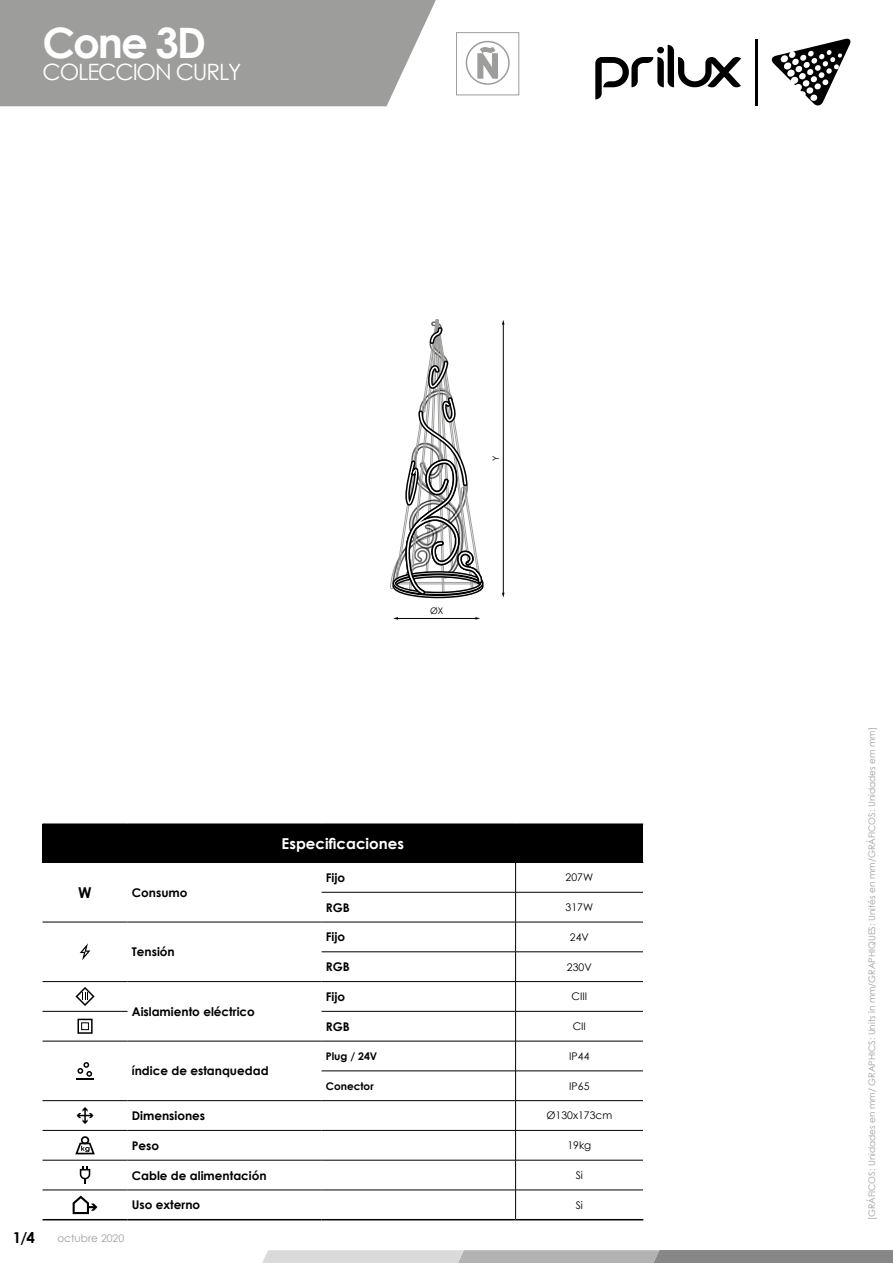
<style>
.page{position:relative;width:893px;height:1263px;background:#fff}
.page>*{position:absolute;margin:0;border:0;box-sizing:border-box;transform-origin:0 0}
.t1{font:700 42px "Century Gothic";letter-spacing:-.05em;color:#fff}
.t2{font:22.5px "Century Gothic";letter-spacing:-.05em;color:#fff}
.t3{font:700 15px "Century Gothic";color:#fff}
.t4{font:700 15px "Century Gothic";color:#000}
.t5{font:700 12px "Century Gothic";color:#000}
.t6{font:10.5px "Century Gothic";color:#000}
.t7{font:700 10.5px "Century Gothic";color:#000}
.t8{font:10.5px "Century Gothic";color:#9d9d9c}
.t9{font:9px "Century Gothic";color:#9d9d9c}
.t10{font:9px "Century Gothic";color:#000}
</style>
<div class="page">
<div style="left:0;top:0;width:436px;height:106px;background:#9d9d9c"></div>
<svg style="left:595px;top:45px;width:146px;height:54px"></svg>
<hr style="left:755px;top:39px;width:2px;height:67px;background:#000">
<svg style="left:771px;top:39px;width:80px;height:67px"></svg>
<svg style="left:262px;top:1250px;width:631px;height:13px;background:#afafaf"></svg>
<div style="left:456px;top:32px;width:63px;height:63px;border:1px solid #9d9d9c"></div>
<div style="left:466px;top:41px;width:44px;height:44px;border:2px solid #9d9d9c;border-radius:50%"></div>
<svg style="left:477px;top:46px;width:22px;height:33px"></svg>
<hr style="left:397px;top:618px;width:79px;height:1px;background:#000">
<hr style="left:503px;top:324px;width:1px;height:270px;background:#000">
<svg style="left:390px;top:319px;width:94px;height:280px"></svg>
<div style="left:43px;top:824px;width:600px;height:38px;background:#000"></div>
<hr style="left:516px;top:951px;width:127px;height:1px;background:#000">
<hr style="left:516px;top:981px;width:127px;height:1px;background:#000">
<hr style="left:516px;top:1011px;width:127px;height:1px;background:#000">
<hr style="left:516px;top:1041px;width:127px;height:1px;background:#000">
<hr style="left:322px;top:1070px;width:194px;height:1px;background:#000">
<hr style="left:516px;top:1070px;width:127px;height:1px;background:#000">
<hr style="left:322px;top:1100px;width:194px;height:1px;background:#000">
<hr style="left:516px;top:1100px;width:127px;height:1px;background:#000">
<hr style="left:516px;top:1130px;width:127px;height:1px;background:#000">
<hr style="left:43px;top:1219px;width:85px;height:1px;background:#000">
<hr style="left:128px;top:1219px;width:194px;height:1px;background:#000">
<hr style="left:322px;top:1219px;width:194px;height:1px;background:#000">
<hr style="left:516px;top:1219px;width:127px;height:1px;background:#000">
<hr style="left:43px;top:1100px;width:85px;height:1px;background:#000">
<hr style="left:128px;top:1100px;width:194px;height:1px;background:#000">
<hr style="left:43px;top:1130px;width:85px;height:1px;background:#000">
<hr style="left:128px;top:1130px;width:194px;height:1px;background:#000">
<hr style="left:322px;top:1130px;width:194px;height:1px;background:#000">
<hr style="left:43px;top:1160px;width:85px;height:1px;background:#000">
<hr style="left:128px;top:1160px;width:194px;height:1px;background:#000">
<hr style="left:322px;top:1160px;width:194px;height:1px;background:#000">
<hr style="left:516px;top:1160px;width:127px;height:1px;background:#000">
<hr style="left:43px;top:1190px;width:85px;height:1px;background:#000">
<hr style="left:128px;top:1190px;width:194px;height:1px;background:#000">
<hr style="left:322px;top:1190px;width:194px;height:1px;background:#000">
<hr style="left:516px;top:1190px;width:127px;height:1px;background:#000">
<hr style="left:43px;top:823px;width:85px;height:2px;background:#000">
<hr style="left:128px;top:823px;width:194px;height:2px;background:#000">
<hr style="left:322px;top:823px;width:194px;height:2px;background:#000">
<hr style="left:516px;top:823px;width:127px;height:2px;background:#000">
<hr style="left:43px;top:862px;width:85px;height:1px;background:#000">
<hr style="left:128px;top:862px;width:194px;height:1px;background:#000">
<hr style="left:322px;top:862px;width:194px;height:1px;background:#000">
<hr style="left:516px;top:862px;width:127px;height:1px;background:#000">
<hr style="left:322px;top:892px;width:194px;height:1px;background:#000">
<hr style="left:516px;top:892px;width:127px;height:1px;background:#000">
<hr style="left:43px;top:922px;width:85px;height:1px;background:#000">
<hr style="left:128px;top:922px;width:194px;height:1px;background:#000">
<hr style="left:322px;top:922px;width:194px;height:1px;background:#000">
<hr style="left:516px;top:922px;width:127px;height:1px;background:#000">
<hr style="left:322px;top:951px;width:194px;height:1px;background:#000">
<hr style="left:43px;top:981px;width:85px;height:1px;background:#000">
<hr style="left:128px;top:981px;width:194px;height:1px;background:#000">
<hr style="left:322px;top:981px;width:194px;height:1px;background:#000">
<hr style="left:43px;top:1011px;width:85px;height:1px;background:#000">
<hr style="left:322px;top:1011px;width:194px;height:1px;background:#000">
<hr style="left:43px;top:1041px;width:85px;height:1px;background:#000">
<hr style="left:128px;top:1041px;width:194px;height:1px;background:#000">
<hr style="left:322px;top:1041px;width:194px;height:1px;background:#000">
<svg style="left:515px;top:863px;width:1px;height:29px"></svg>
<hr style="left:515px;top:892px;width:1px;height:30px;background:#000">
<hr style="left:515px;top:922px;width:1px;height:30px;background:#000">
<svg style="left:515px;top:952px;width:1px;height:59px"></svg>
<hr style="left:515px;top:1011px;width:1px;height:30px;background:#000">
<hr style="left:515px;top:1041px;width:1px;height:30px;background:#000">
<svg style="left:515px;top:1071px;width:1px;height:59px"></svg>
<hr style="left:515px;top:1130px;width:1px;height:30px;background:#000">
<hr style="left:515px;top:1160px;width:1px;height:30px;background:#000">
<svg style="left:515px;top:1190px;width:1px;height:29px"></svg>
<svg style="left:80px;top:943px;width:10px;height:17px"></svg>
<svg style="left:75px;top:987px;width:20px;height:19px"></svg>
<div style="left:77px;top:1019px;width:16px;height:15px;border:2px solid #000"></div>
<div style="left:81px;top:1022px;width:8px;height:8px;border:1px solid #000"></div>
<svg style="left:77px;top:1062px;width:17px;height:18px"></svg>
<svg style="left:77px;top:1107px;width:17px;height:17px"></svg>
<svg style="left:75px;top:1136px;width:20px;height:18px"></svg>
<svg style="left:80px;top:1166px;width:10px;height:18px"></svg>
<svg style="left:73px;top:1195px;width:24px;height:19px"></svg>
<h1 class="t1" style="left:43px;top:11px;width:165px">Cone 3D</h1>
<h2 class="t2" style="left:43px;top:56px;width:201px">COLECCION CURLY</h2>
<p class="t10" style="left:489px;top:461px;width:7px;rotate:-90deg">Y</p>
<p class="t10" style="left:430px;top:604px;width:15px">ØX</p>
<p class="t4" style="left:13px;top:1226px;width:24px">1/4</p>
<p class="t4" style="left:78px;top:881px;width:15px">W</p>
<p class="t5" style="left:132px;top:883px;width:57px">Consumo</p>
<p class="t5" style="left:132px;top:943px;width:44px">Tensión</p>
<p class="t5" style="left:132px;top:1002px;width:125px">Aislamiento eléctrico</p>
<p class="t5" style="left:132px;top:1062px;width:138px">índice de estanquedad</p>
<p class="t3" style="left:282px;top:832px;width:124px">Especificaciones</p>
<p class="t5" style="left:326px;top:868px;width:21px">Fijo</p>
<p class="t6" style="left:566px;top:870px;width:29px">207W</p>
<p class="t5" style="left:326px;top:898px;width:25px">RGB</p>
<p class="t6" style="left:566px;top:900px;width:29px">317W</p>
<p class="t5" style="left:326px;top:928px;width:21px">Fijo</p>
<p class="t6" style="left:570px;top:930px;width:21px">24V</p>
<p class="t5" style="left:326px;top:958px;width:25px">RGB</p>
<p class="t6" style="left:567px;top:959px;width:26px">230V</p>
<p class="t5" style="left:326px;top:987px;width:21px">Fijo</p>
<p class="t6" style="left:572px;top:989px;width:17px">CIII</p>
<p class="t5" style="left:326px;top:1017px;width:25px">RGB</p>
<p class="t6" style="left:573px;top:1019px;width:15px">CII</p>
<p class="t7" style="left:326px;top:1048px;width:53px">Plug / 24V</p>
<p class="t6" style="left:569px;top:1049px;width:22px">IP44</p>
<p class="t7" style="left:326px;top:1078px;width:49px">Conector</p>
<p class="t6" style="left:569px;top:1078px;width:22px">IP65</p>
<p class="t5" style="left:132px;top:1106px;width:75px">Dimensiones</p>
<p class="t6" style="left:546px;top:1108px;width:67px">Ø130x173cm</p>
<p class="t5" style="left:132px;top:1136px;width:29px">Peso</p>
<p class="t6" style="left:567px;top:1138px;width:25px">19kg</p>
<p class="t5" style="left:132px;top:1166px;width:136px">Cable de alimentación</p>
<p class="t6" style="left:576px;top:1168px;width:9px">Si</p>
<p class="t5" style="left:132px;top:1196px;width:70px">Uso externo</p>
<p class="t6" style="left:576px;top:1197px;width:9px">Si</p>
<p class="t8" style="left:57px;top:1230px;width:68px">octubre 2020</p>
<p class="t9" style="left:865px;top:1220px;width:495px;rotate:-90deg">[GRÁFICOS: Unidades en mm/ GRAPHICS: Units in mm/GRAPHIQUES: Unités en mm/GRÁFICOS: Unidades em mm]</p>
</div>
